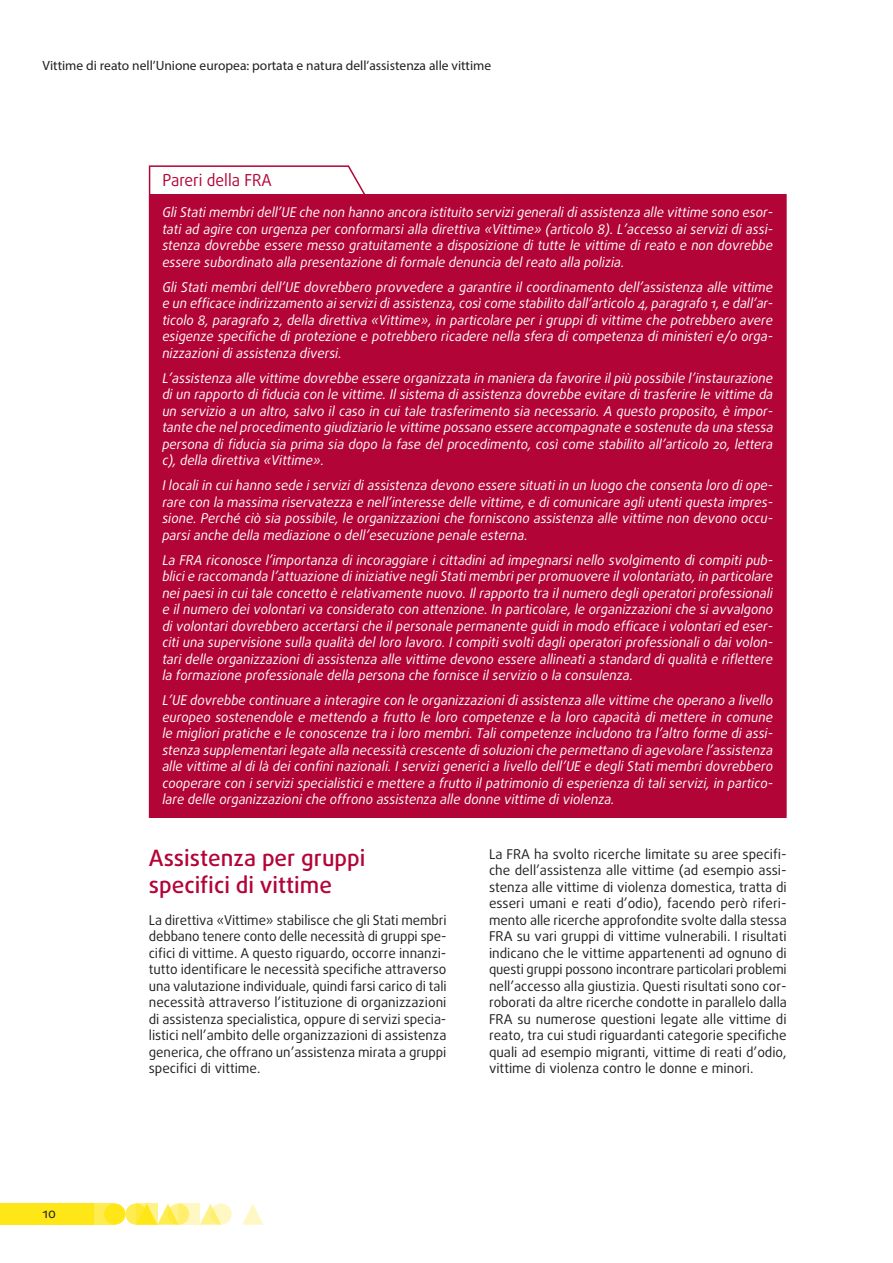
<style>
.page{position:relative;width:893px;height:1263px;background:#fff}
.page>*{position:absolute;margin:0;border:0;box-sizing:border-box;transform-origin:0 0}
.titles_h2{font:500 22.5px/27px "Daxline Pro";color:#b30437}
.opinios_title{font:16.5px "Daxline Pro";color:#b30437;scale:.95 1}
.opinions_body{font:italic 13.5px/16.5px "Daxline Pro";color:#fff;text-align:justify}
.text_body{font:13.5px/16.5px "Daxline Pro";color:#231f20;text-align:justify}
.t1{font:13.5px "Myriad Pro";color:#231f20}
</style>
<div class="page">
<svg style="left:125px;top:1203px;width:22px;height:22px"></svg>
<div style="left:94px;top:1203px;width:21px;height:22px;background:#ffec50"></div>
<div style="left:0;top:1203px;width:94px;height:22px;background:#ffe616"></div>
<svg style="left:200px;top:1203px;width:18px;height:22px"></svg>
<svg style="left:242px;top:1204px;width:21px;height:21px"></svg>
<div style="left:104px;top:1203px;width:21px;height:22px;background:#ffe616;border-radius:50%"></div>
<svg style="left:157px;top:1203px;width:18px;height:22px"></svg>
<svg style="left:168px;top:1203px;width:21px;height:22px"></svg>
<svg style="left:210px;top:1203px;width:22px;height:22px"></svg>
<svg style="left:136px;top:1203px;width:21px;height:22px"></svg>
<svg style="left:179px;top:1203px;width:21px;height:22px"></svg>
<div style="left:150px;top:194px;width:636px;height:623px;background:#b30437"></div>
<svg style="left:149px;top:167px;width:1px;height:27px"></svg>
<hr style="left:149px;top:165px;width:200px;height:2px;background:#b30437">
<hr style="left:149px;top:194px;width:1px;height:622px;background:#b30437">
<hr style="left:785px;top:194px;width:2px;height:622px;background:#b30437">
<hr style="left:149px;top:816px;width:200px;height:2px;background:#b30437">
<hr style="left:349px;top:816px;width:438px;height:2px;background:#b30437">
<svg style="left:347px;top:165px;width:18px;height:29px"></svg>
<p class="t1" style="left:43px;top:57px;width:450px">Vittime di reato nell’Unione europea: portata e natura dell’assistenza alle vittime</p>
<p class="opinios_title" style="left:162px;top:169px;width:117px">Pareri della FRA</p>
<p class="opinions_body" style="left:162px;top:204px;width:612px">Gli Stati membri dell’UE che non hanno ancora istituito servizi generali di assistenza alle vittime sono esor‑ tati ad agire con urgenza per conformarsi alla direttiva «Vittime» (articolo 8). L’accesso ai servizi di assi‑ stenza dovrebbe essere messo gratuitamente a disposizione di tutte le vittime di reato e non dovrebbe essere subordinato alla presentazione di formale denuncia del reato alla polizia.</p>
<p class="opinions_body" style="left:162px;top:279px;width:612px">Gli Stati membri dell’UE dovrebbero provvedere a garantire il coordinamento dell’assistenza alle vittime e un efficace indirizzamento ai servizi di assistenza, così come stabilito dall’articolo 4, paragrafo 1, e dall’ar‑ ticolo 8, paragrafo 2, della direttiva «Vittime», in particolare per i gruppi di vittime che potrebbero avere esigenze specifiche di protezione e potrebbero ricadere nella sfera di competenza di ministeri e/o orga‑ nizzazioni di assistenza diversi.</p>
<p class="opinions_body" style="left:162px;top:370px;width:612px">L’assistenza alle vittime dovrebbe essere organizzata in maniera da favorire il più possibile l’instaurazione di un rapporto di fiducia con le vittime. Il sistema di assistenza dovrebbe evitare di trasferire le vittime da un servizio a un altro, salvo il caso in cui tale trasferimento sia necessario. A questo proposito, è impor‑ tante che nel procedimento giudiziario le vittime possano essere accompagnate e sostenute da una stessa persona di fiducia sia prima sia dopo la fase del procedimento, così come stabilito all’articolo 20, lettera c), della direttiva «Vittime».</p>
<p class="opinions_body" style="left:162px;top:477px;width:612px">I locali in cui hanno sede i servizi di assistenza devono essere situati in un luogo che consenta loro di ope‑ rare con la massima riservatezza e nell’interesse delle vittime, e di comunicare agli utenti questa impres‑ sione. Perché ciò sia possibile, le organizzazioni che forniscono assistenza alle vittime non devono occu‑ parsi anche della mediazione o dell’esecuzione penale esterna.</p>
<p class="opinions_body" style="left:162px;top:552px;width:612px">La FRA riconosce l’importanza di incoraggiare i cittadini ad impegnarsi nello svolgimento di compiti pub‑ blici e raccomanda l’attuazione di iniziative negli Stati membri per promuovere il volontariato, in particolare nei paesi in cui tale concetto è relativamente nuovo. Il rapporto tra il numero degli operatori professionali e il numero dei volontari va considerato con attenzione. In particolare, le organizzazioni che si avvalgono di volontari dovrebbero accertarsi che il personale permanente guidi in modo efficace i volontari ed eser‑ citi una supervisione sulla qualità del loro lavoro. I compiti svolti dagli operatori professionali o dai volon‑ tari delle organizzazioni di assistenza alle vittime devono essere allineati a standard di qualità e riflettere la formazione professionale della persona che fornisce il servizio o la consulenza.</p>
<p class="opinions_body" style="left:162px;top:692px;width:612px">L’UE dovrebbe continuare a interagire con le organizzazioni di assistenza alle vittime che operano a livello europeo sostenendole e mettendo a frutto le loro competenze e la loro capacità di mettere in comune le migliori pratiche e le conoscenze tra i loro membri. Tali competenze includono tra l’altro forme di assi‑ stenza supplementari legate alla necessità crescente di soluzioni che permettano di agevolare l’assistenza alle vittime al di là dei confini nazionali. I servizi generici a livello dell’UE e degli Stati membri dovrebbero cooperare con i servizi specialistici e mettere a frutto il patrimonio di esperienza di tali servizi, in partico‑ lare delle organizzazioni che offrono assistenza alle donne vittime di violenza.</p>
<p class="text_body" style="left:43px;top:1205px;width:15px">10</p>
<p class="titles_h2" style="left:149px;top:845px;width:218px">Assistenza per gruppi specifici di vittime</p>
<p class="text_body" style="left:149px;top:911px;width:299px">La direttiva «Vittime» stabilisce che gli Stati membri debbano tenere conto delle necessità di gruppi spe‑ cifici di vittime. A questo riguardo, occorre innanzi‑ tutto identificare le necessità specifiche attraverso una valutazione individuale, quindi farsi carico di tali necessità attraverso l’istituzione di organizzazioni di assistenza specialistica, oppure di servizi specia‑ listici nell’ambito delle organizzazioni di assistenza generica, che offrano un’assistenza mirata a gruppi specifici di vittime.</p>
<p class="text_body" style="left:489px;top:845px;width:299px">La FRA ha svolto ricerche limitate su aree specifi‑ che dell’assistenza alle vittime (ad esempio assi‑ stenza alle vittime di violenza domestica, tratta di esseri umani e reati d’odio), facendo però riferi‑ mento alle ricerche approfondite svolte dalla stessa FRA su vari gruppi di vittime vulnerabili. I risultati indicano che le vittime appartenenti ad ognuno di questi gruppi possono incontrare particolari problemi nell’accesso alla giustizia. Questi risultati sono cor‑ roborati da altre ricerche condotte in parallelo dalla FRA su numerose questioni legate alle vittime di reato, tra cui studi riguardanti categorie specifiche quali ad esempio migranti, vittime di reati d’odio, vittime di violenza contro le donne e minori.</p>
</div>
